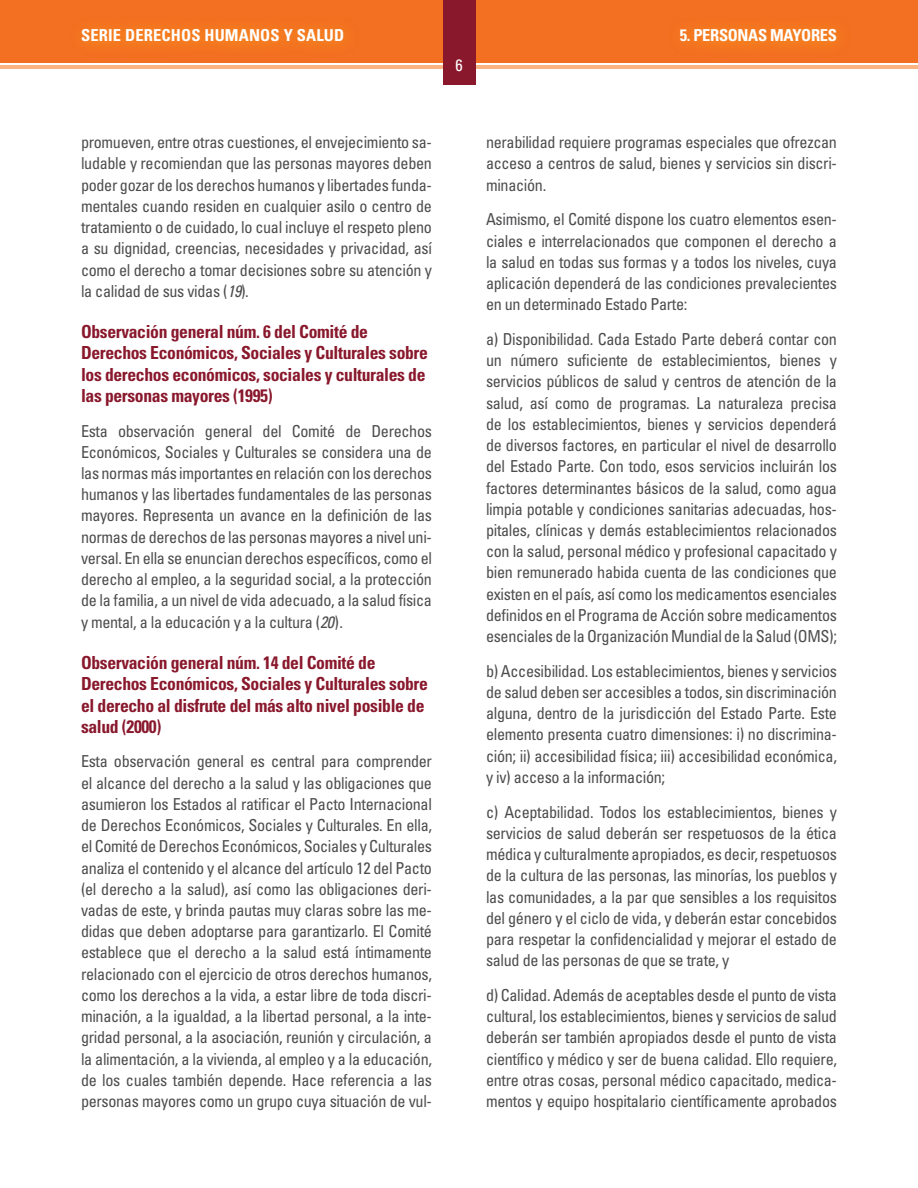
<style>
.page{position:relative;width:918px;height:1188px;background:#fff}
.page>*{position:absolute;margin:0;border:0;box-sizing:border-box;transform-origin:0 0}
.Subtitulo_02{font:700 condensed 18px/21.1px "Univers";letter-spacing:-.02em;color:#89182c}
.Body_text{font:condensed 16.5px/21.1px "Univers";letter-spacing:-.02em;color:#4d4d4f;text-align:justify}
.t1{font:700 condensed 16.5px "Univers";letter-spacing:.01em;color:#fff}
.t2{font:700 condensed 16.5px "Univers";letter-spacing:-.02em;color:#fff}
.t3{font:condensed 16.5px "Univers";color:#fff}
.s1{font-style:italic}
</style>
<div class="page">
<div style="left:0;top:0;width:918px;height:63px;background:#f36f21"></div>
<div style="left:69px;top:15px;width:291px;height:43px;background:#f37420"></div>
<hr style="left:0;top:66px;width:918px;height:3px;background:#fab383">
<div style="left:443px;top:0;width:32px;height:85px;background:#89182c"></div>
<div style="left:667px;top:15px;width:186px;height:43px;background:#f37320"></div>
<p class="t1" style="left:81px;top:25px;width:265px">SERIE DERECHOS HUMANOS Y SALUD</p>
<p class="t3" style="left:455px;top:55px;width:9px">6</p>
<p class="t2" style="left:680px;top:25px;width:159px">5. PERSONAS MAYORES</p>
<p class="Body_text" style="left:81px;top:131px;width:353px">promueven, entre otras cuestiones, el envejecimiento sa&shy;ludable y recomiendan que las personas mayores deben poder gozar de los derechos humanos y libertades funda&shy;mentales cuando residen en cualquier asilo o centro de tratamiento o de cuidado, lo cual incluye el respeto pleno a su dignidad, creencias, necesidades y privacidad, así como el derecho a tomar decisiones sobre su atención y la calidad de sus vidas (<span class="s1">19</span>).</p>
<p class="Subtitulo_02" style="left:81px;top:321px;width:348px">Observación general núm. 6 del Comité de Derechos Económicos, Sociales y Culturales sobre los derechos económicos, sociales y culturales de las personas mayores (1995)</p>
<p class="Body_text" style="left:81px;top:420px;width:353px">Esta observación general del Comité de Derechos Económicos, Sociales y Culturales se considera una de las normas más importantes en relación con los derechos humanos y las libertades fundamentales de las personas mayores. Representa un avance en la definición de las normas de derechos de las personas mayores a nivel uni&shy;versal. En ella se enuncian derechos específicos, como el derecho al empleo, a la seguridad social, a la protección de la familia, a un nivel de vida adecuado, a la salud física y mental, a la educación y a la cultura (<span class="s1">20</span>).</p>
<p class="Subtitulo_02" style="left:81px;top:652px;width:348px">Observación general núm. 14 del Comité de Derechos Económicos, Sociales y Culturales sobre el derecho al disfrute del más alto nivel posible de salud (2000)</p>
<p class="Body_text" style="left:81px;top:751px;width:353px">Esta observación general es central para comprender el alcance del derecho a la salud y las obligaciones que asumieron los Estados al ratificar el Pacto Internacional de Derechos Económicos, Sociales y Culturales. En ella, el Comité de Derechos Económicos, Sociales y Culturales analiza el contenido y el alcance del artículo 12 del Pacto (el derecho a la salud), así como las obligaciones deri&shy;vadas de este, y brinda pautas muy claras sobre las me&shy;didas que deben adoptarse para garantizarlo. El Comité establece que el derecho a la salud está íntimamente relacionado con el ejercicio de otros derechos humanos, como los derechos a la vida, a estar libre de toda discri&shy;minación, a la igualdad, a la libertad personal, a la inte&shy;gridad personal, a la asociación, reunión y circulación, a la alimentación, a la vivienda, al empleo y a la educación, de los cuales también depende. Hace referencia a las personas mayores como un grupo cuya situación de vul-</p>
<p class="Body_text" style="left:486px;top:131px;width:352px">nerabilidad requiere programas especiales que ofrezcan acceso a centros de salud, bienes y servicios sin discri&shy;minación.</p>
<p class="Body_text" style="left:486px;top:209px;width:352px">Asimismo, el Comité dispone los cuatro elementos esen&shy;ciales e interrelacionados que componen el derecho a la salud en todas sus formas y a todos los niveles, cuya aplicación dependerá de las condiciones prevalecientes en un determinado Estado Parte:</p>
<p class="Body_text" style="left:486px;top:328px;width:353px">a) Disponibilidad. Cada Estado Parte deberá contar con un número suficiente de establecimientos, bienes y servicios públicos de salud y centros de atención de la salud, así como de programas. La naturaleza precisa de los establecimientos, bienes y servicios dependerá de diversos factores, en particular el nivel de desarrollo del Estado Parte. Con todo, esos servicios incluirán los factores determinantes básicos de la salud, como agua limpia potable y condiciones sanitarias adecuadas, hos&shy;pitales, clínicas y demás establecimientos relacionados con la salud, personal médico y profesional capacitado y bien remunerado habida cuenta de las condiciones que existen en el país, así como los medicamentos esenciales definidos en el Programa de Acción sobre medicamentos esenciales de la Organización Mundial de la Salud (OMS);</p>
<p class="Body_text" style="left:486px;top:660px;width:352px">b) Accesibilidad. Los establecimientos, bienes y servicios de salud deben ser accesibles a todos, sin discriminación alguna, dentro de la jurisdicción del Estado Parte. Este elemento presenta cuatro dimensiones: i) no discrimina&shy;ción; ii) accesibilidad física; iii) accesibilidad económica, y iv) acceso a la información;</p>
<p class="Body_text" style="left:486px;top:801px;width:353px">c) Aceptabilidad. Todos los establecimientos, bienes y servicios de salud deberán ser respetuosos de la ética médica y culturalmente apropiados, es decir, respetuosos de la cultura de las personas, las minorías, los pueblos y las comunidades, a la par que sensibles a los requisitos del género y el ciclo de vida, y deberán estar concebidos para respetar la confidencialidad y mejorar el estado de salud de las personas de que se trate, y</p>
<p class="Body_text" style="left:486px;top:984px;width:353px">d) Calidad. Además de aceptables desde el punto de vista cultural, los establecimientos, bienes y servicios de salud deberán ser también apropiados desde el punto de vista científico y médico y ser de buena calidad. Ello requiere, entre otras cosas, personal médico capacitado, medica&shy;mentos y equipo hospitalario científicamente aprobados</p>
</div>
